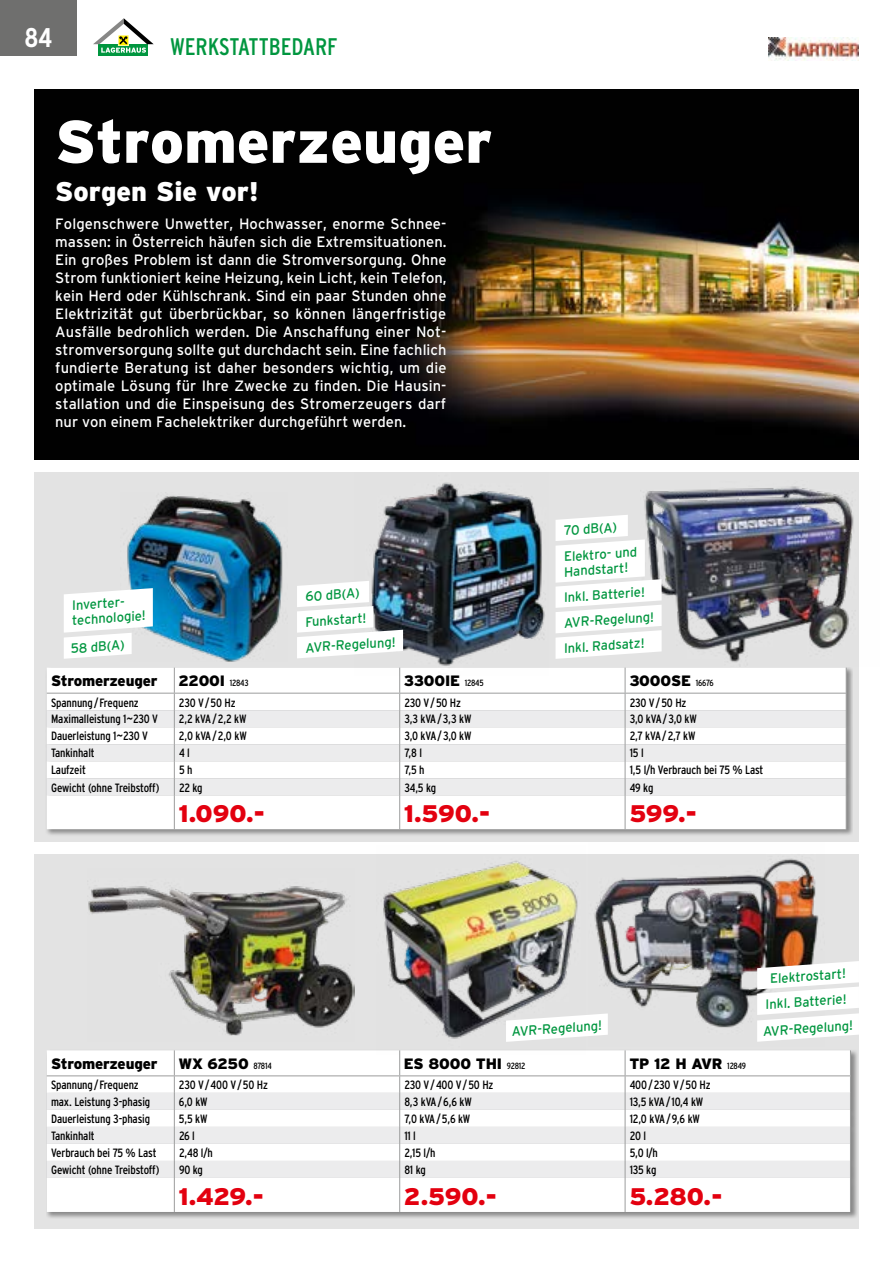
<style>
.page{position:relative;width:893px;height:1263px;background:#fff}
.page>*{position:absolute;margin:0;border:0;box-sizing:border-box;transform-origin:0 0}
.t1{font:900 60px "Interstate";color:#fff}
.t2{font:900 27px "Interstate";color:#fff}
.t3{font:700 27px "Interstate Condensed";color:#fff}
.t4{font:900 24px "Interstate";letter-spacing:-.01em;color:#e3000f}
.t5{font:24px "Interstate Condensed";color:#00963f}
.t6{font:15px/18px "Interstate";color:#fff;text-align:justify}
.t7{font:900 15px "Interstate";letter-spacing:-.01em;color:#000}
.t8{font:13.5px/25.5px "Interstate";color:#00963f;scale:.96 1}
.t9{font:12px "Interstate Condensed";letter-spacing:-.01em;color:#000}
.s1{font-family:"Interstate Condensed";font-weight:400;font-size:9px}
</style>
<div class="page">
<div style="left:0;top:0;width:77px;height:55px;background:#6f6f6e"></div>
<img style="left:768px;top:38px;width:90px;height:22px">
<div style="left:34px;top:855px;width:825px;height:374px;background:#e3e3e3"></div>
<div style="left:34px;top:472px;width:825px;height:370px;background:#e3e3e3"></div>
<div style="left:46px;top:667px;width:807px;height:169px;background:#000;opacity:.4"></div>
<div style="left:47px;top:668px;width:799px;height:161px;background:#fff"></div>
<svg style="left:47px;top:710px;width:799px;height:85px;fill:#ececed"></svg>
<svg style="left:174px;top:668px;width:1px;height:127px"></svg>
<svg style="left:399px;top:675px;width:1px;height:120px"></svg>
<svg style="left:625px;top:668px;width:1px;height:127px"></svg>
<hr style="left:174px;top:795px;width:1px;height:34px;background:#9c9d9d">
<hr style="left:399px;top:795px;width:1px;height:34px;background:#9c9d9d">
<hr style="left:625px;top:795px;width:1px;height:34px;background:#9c9d9d">
<svg style="left:846px;top:668px;width:1px;height:127px"></svg>
<hr style="left:846px;top:795px;width:1px;height:34px;background:#9c9d9d">
<hr style="left:47px;top:693px;width:127px;height:1px;background:#9c9d9d">
<hr style="left:174px;top:693px;width:226px;height:1px;background:#9c9d9d">
<hr style="left:400px;top:693px;width:225px;height:1px;background:#9c9d9d">
<hr style="left:625px;top:693px;width:222px;height:1px;background:#9c9d9d">
<img style="left:127px;top:496px;width:156px;height:165px">
<img style="left:354px;top:482px;width:194px;height:193px">
<div style="left:46px;top:1049px;width:811px;height:170px;background:#000;opacity:.4"></div>
<div style="left:47px;top:1050px;width:803px;height:162px;background:#fff"></div>
<svg style="left:47px;top:1093px;width:803px;height:85px;fill:#ececed"></svg>
<svg style="left:174px;top:1050px;width:1px;height:128px"></svg>
<svg style="left:399px;top:1054px;width:1px;height:124px"></svg>
<svg style="left:625px;top:1050px;width:1px;height:128px"></svg>
<svg style="left:850px;top:1050px;width:1px;height:128px"></svg>
<hr style="left:174px;top:1178px;width:1px;height:34px;background:#9c9d9d">
<hr style="left:399px;top:1178px;width:1px;height:34px;background:#9c9d9d">
<hr style="left:625px;top:1178px;width:1px;height:34px;background:#9c9d9d">
<hr style="left:850px;top:1178px;width:1px;height:34px;background:#9c9d9d">
<hr style="left:47px;top:1075px;width:127px;height:1px;background:#9c9d9d">
<hr style="left:174px;top:1075px;width:226px;height:1px;background:#9c9d9d">
<hr style="left:400px;top:1075px;width:225px;height:1px;background:#9c9d9d">
<hr style="left:625px;top:1075px;width:226px;height:1px;background:#9c9d9d">
<img style="left:644px;top:486px;width:210px;height:177px">
<img style="left:588px;top:854px;width:236px;height:174px">
<svg style="left:757px;top:961px;width:102px;height:81px"></svg>
<svg style="left:297px;top:581px;width:106px;height:77px"></svg>
<svg style="left:64px;top:588px;width:89px;height:71px"></svg>
<svg style="left:93px;top:18px;width:61px;height:38px"></svg>
<img style="left:88px;top:886px;width:267px;height:150px">
<img style="left:376px;top:854px;width:209px;height:200px">
<svg style="left:506px;top:1013px;width:102px;height:29px"></svg>
<svg style="left:556px;top:515px;width:106px;height:144px"></svg>
<img style="left:34px;top:89px;width:825px;height:370px">
<h2 class="t3" style="left:24px;top:22px;width:29px">84</h2>
<h3 class="t5" style="left:170px;top:34px;width:169px">WERKSTATTBEDARF</h3>
<h1 class="t1" style="left:55px;top:107px;width:438px">Stromerzeuger</h1>
<h2 class="t2" style="left:55px;top:176px;width:205px">Sorgen Sie vor!</h2>
<p class="t6" style="left:55px;top:215px;width:393px">Folgenschwere Unwetter, Hochwasser, enorme Schnee&shy;massen: in Österreich häufen sich die Extremsituationen.<br>Ein großes Problem ist dann die Stromversorgung. Ohne Strom funktioniert keine Heizung, kein Licht, kein Telefon, kein Herd oder Kühlschrank. Sind ein paar Stunden ohne Elektrizität gut überbrückbar, so können längerfristige Ausfälle bedrohlich werden. Die Anschaffung einer Not&shy;stromversorgung sollte gut durchdacht sein. Eine fachlich fundierte Beratung ist daher besonders wichtig, um die optimale Lösung für Ihre Zwecke zu finden. Die Hausin&shy;stallation und die Einspeisung des Stromerzeugers darf nur von einem Fachelektriker durchgeführt werden.</p>
<p class="t8" style="left:70px;top:598px;width:78px;line-height:15px;rotate:-4deg">Inverter&shy;technologie!</p>
<p class="t8" style="left:69px;top:635px;width:58px;rotate:-4deg">58 dB(A)</p>
<p class="t8" style="left:304px;top:584px;width:58px;rotate:-4deg">60 dB(A)</p>
<p class="t8" style="left:302px;top:609px;width:96px;rotate:-4deg">Funkstart!<br>AVR-Regelung!</p>
<p class="t8" style="left:563px;top:518px;width:57px;rotate:-4deg">70 dB(A)</p>
<p class="t8" style="left:562px;top:549px;width:79px;line-height:15px;rotate:-4deg">Elektro- und<br>Handstart!</p>
<p class="t8" style="left:561px;top:610px;width:97px;rotate:-4deg">AVR-Regelung!<br>Inkl. Radsatz!</p>
<p class="t8" style="left:563px;top:584px;width:86px;rotate:-4deg">Inkl. Batterie!</p>
<p class="t7" style="left:51px;top:672px;width:108px">Stromerzeuger</p>
<p class="t7" style="left:179px;top:672px;width:72px">2200I <span class="s1">12843</span></p>
<p class="t7" style="left:404px;top:672px;width:81px">3300IE <span class="s1">12845</span></p>
<p class="t7" style="left:629px;top:672px;width:86px">3000SE <span class="s1">16676</span></p>
<p class="t9" style="left:51px;top:696px;width:89px">Spannung/Frequenz</p>
<p class="t9" style="left:179px;top:696px;width:58px">230 V/50 Hz</p>
<p class="t9" style="left:404px;top:696px;width:58px">230 V/50 Hz</p>
<p class="t9" style="left:630px;top:696px;width:58px">230 V/50 Hz</p>
<p class="t9" style="left:51px;top:712px;width:108px">Maximalleistung 1~230 V</p>
<p class="t9" style="left:179px;top:712px;width:69px">2,2 kVA/2,2 kW</p>
<p class="t9" style="left:404px;top:712px;width:69px">3,3 kVA/3,3 kW</p>
<p class="t9" style="left:630px;top:712px;width:69px">3,0 kVA/3,0 kW</p>
<p class="t9" style="left:51px;top:729px;width:98px">Dauerleistung 1~230 V</p>
<p class="t9" style="left:179px;top:729px;width:69px">2,0 kVA/2,0 kW</p>
<p class="t9" style="left:404px;top:729px;width:69px">3,0 kVA/3,0 kW</p>
<p class="t9" style="left:630px;top:729px;width:67px">2,7 kVA/2,7 kW</p>
<p class="t9" style="left:51px;top:746px;width:45px">Tankinhalt</p>
<p class="t9" style="left:179px;top:746px;width:12px">4 l</p>
<p class="t9" style="left:404px;top:746px;width:19px">7,8 l</p>
<p class="t9" style="left:630px;top:746px;width:15px">15 l</p>
<p class="t9" style="left:51px;top:763px;width:36px">Laufzeit</p>
<p class="t9" style="left:179px;top:763px;width:15px">5 h</p>
<p class="t9" style="left:404px;top:763px;width:22px">7,5 h</p>
<p class="t9" style="left:630px;top:763px;width:135px">1,5 l/h Verbrauch bei 75 % Last</p>
<p class="t9" style="left:51px;top:780px;width:110px">Gewicht (ohne Treibstoff)</p>
<p class="t9" style="left:179px;top:780px;width:25px">22 kg</p>
<p class="t9" style="left:404px;top:780px;width:33px">34,5 kg</p>
<p class="t9" style="left:630px;top:780px;width:25px">49 kg</p>
<h3 class="t4" style="left:179px;top:800px;width:88px">1.090.-</h3>
<h3 class="t4" style="left:404px;top:800px;width:88px">1.590.-</h3>
<h3 class="t4" style="left:629px;top:800px;width:69px">599.-</h3>
<p class="t8" style="left:511px;top:1019px;width:96px;rotate:-4deg">AVR-Regelung!</p>
<p class="t7" style="left:51px;top:1055px;width:108px">Stromerzeuger</p>
<p class="t7" style="left:179px;top:1055px;width:95px">WX 6250 <span class="s1">87814</span></p>
<p class="t7" style="left:404px;top:1055px;width:123px">ES 8000 THI <span class="s1">92812</span></p>
<p class="t7" style="left:629px;top:1055px;width:118px">TP 12 H AVR <span class="s1">12849</span></p>
<p class="t9" style="left:51px;top:1078px;width:89px">Spannung/Frequenz</p>
<p class="t9" style="left:179px;top:1078px;width:91px">230 V/400 V/50 Hz</p>
<p class="t9" style="left:404px;top:1078px;width:91px">230 V/400 V/50 Hz</p>
<p class="t9" style="left:630px;top:1078px;width:82px">400/230 V/50 Hz</p>
<p class="t9" style="left:51px;top:1095px;width:101px">max. Leistung 3-phasig</p>
<p class="t9" style="left:179px;top:1095px;width:30px">6,0 kW</p>
<p class="t9" style="left:404px;top:1095px;width:69px">8,3 kVA/6,6 kW</p>
<p class="t9" style="left:630px;top:1095px;width:75px">13,5 kVA/10,4 kW</p>
<p class="t9" style="left:51px;top:1112px;width:101px">Dauerleistung 3-phasig</p>
<p class="t9" style="left:179px;top:1112px;width:30px">5,5 kW</p>
<p class="t9" style="left:404px;top:1112px;width:68px">7,0 kVA/5,6 kW</p>
<p class="t9" style="left:630px;top:1112px;width:72px">12,0 kVA/9,6 kW</p>
<p class="t9" style="left:51px;top:1129px;width:45px">Tankinhalt</p>
<p class="t9" style="left:179px;top:1129px;width:17px">26 l</p>
<p class="t9" style="left:404px;top:1129px;width:13px">11 l</p>
<p class="t9" style="left:630px;top:1129px;width:18px">20 l</p>
<p class="t9" style="left:51px;top:1146px;width:107px">Verbrauch bei 75 % Last</p>
<p class="t9" style="left:179px;top:1146px;width:35px">2,48 l/h</p>
<p class="t9" style="left:404px;top:1146px;width:33px">2,15 l/h</p>
<p class="t9" style="left:630px;top:1146px;width:30px">5,0 l/h</p>
<p class="t9" style="left:51px;top:1163px;width:110px">Gewicht (ohne Treibstoff)</p>
<p class="t9" style="left:179px;top:1163px;width:25px">90 kg</p>
<p class="t9" style="left:404px;top:1163px;width:23px">81 kg</p>
<p class="t9" style="left:630px;top:1163px;width:28px">135 kg</p>
<h3 class="t4" style="left:179px;top:1182px;width:87px">1.429.-</h3>
<h3 class="t4" style="left:404px;top:1182px;width:95px">2.590.-</h3>
<h3 class="t4" style="left:629px;top:1182px;width:95px">5.280.-</h3>
<p class="t8" style="left:763px;top:966px;width:87px;text-align:center;rotate:-4deg">Elektrostart!<br>Inkl. Batterie!</p>
<p class="t8" style="left:762px;top:1018px;width:96px;rotate:-4deg">AVR-Regelung!</p>
</div>
